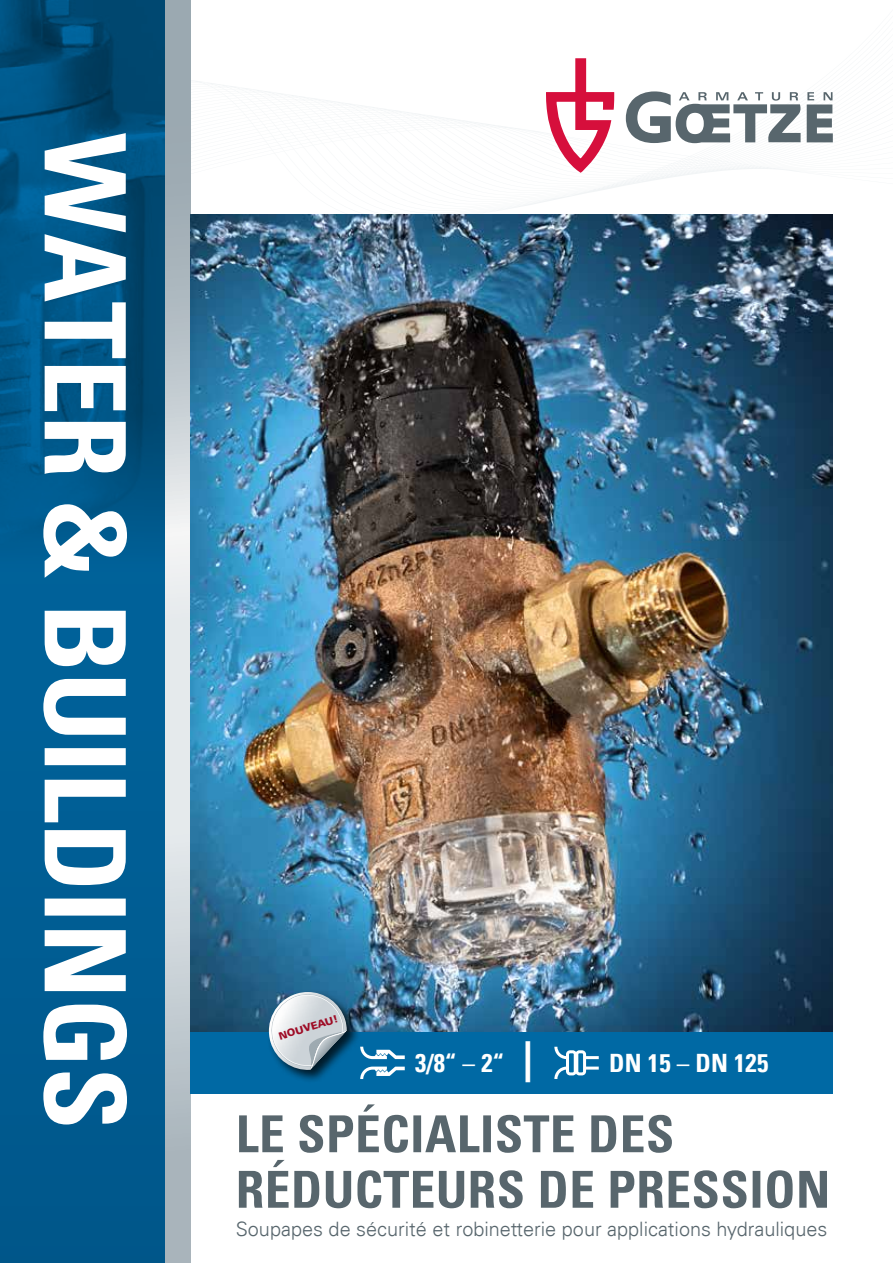
<style>
.page{position:relative;width:893px;height:1263px;background:#fff}
.page>*{position:absolute;margin:0;border:0;box-sizing:border-box;transform-origin:0 0}
.t1{font:700 condensed 112.8px "Univers";color:#fff}
.t2{font:700 condensed 51.3px/55.5px "Univers";letter-spacing:.01em;color:#58666d}
.t3{font:700 condensed 25.2px "Univers";letter-spacing:.01em;color:#fff}
.t4{font:300 19.95px "Univers";color:#58666d}
.t5{font:900 10.2px "Univers";color:#9e0c26}
.s1{font-weight:300;font-stretch:normal}
.s2{font-size:40.95px}
</style>
<div class="page">
<svg style="left:190px;top:57px;width:609px;height:125px"></svg>
<svg style="left:203px;top:91px;width:19px;height:3px"></svg>
<svg style="left:165px;top:0;width:25px;height:1263px;background:#c3ccd1"></svg>
<svg style="left:299px;top:58px;width:315px;height:157px"></svg>
<svg style="left:626px;top:91px;width:207px;height:52px"></svg>
<div style="left:0;top:0;width:165px;height:1263px;background:#005d93"></div>
<img style="left:0;top:0;width:165px;height:524px">
<img style="left:190px;top:215px;width:643px;height:817px">
<div style="left:190px;top:1032px;width:643px;height:61px;background:#0069a4"></div>
<div style="left:267px;top:990px;width:94px;height:93px;background:#000;opacity:.75"></div>
<img style="left:264px;top:992px;width:83px;height:79px">
<svg style="left:270px;top:993px;width:77px;height:78px"></svg>
<svg style="left:360px;top:1047px;width:45px;height:32px"></svg>
<svg style="left:554px;top:1047px;width:45px;height:32px"></svg>
<h1 class="t1" style="left:154px;top:133px;width:998px;rotate:90deg">WATER &amp; BUILDINGS</h1>
<p class="t5" style="left:277px;top:1030px;width:63px;rotate:-17deg">NOUVEAU!</p>
<p class="t3" style="left:415px;top:1047px;width:120px">3/8“ <span class="s1">–</span> 2“ <span class="s2">|</span></p>
<p class="t3" style="left:609px;top:1047px;width:161px">DN 15 <span class="s1">–</span> DN 125</p>
<h2 class="t2" style="left:236px;top:1106px;width:596px">LE SPÉCIALISTE DES<br>RÉDUCTEURS DE PRESSION</h2>
<p class="t4" style="left:236px;top:1216px;width:593px">Soupapes de sécurité et robinetterie pour applications hydrauliques</p>
</div>
